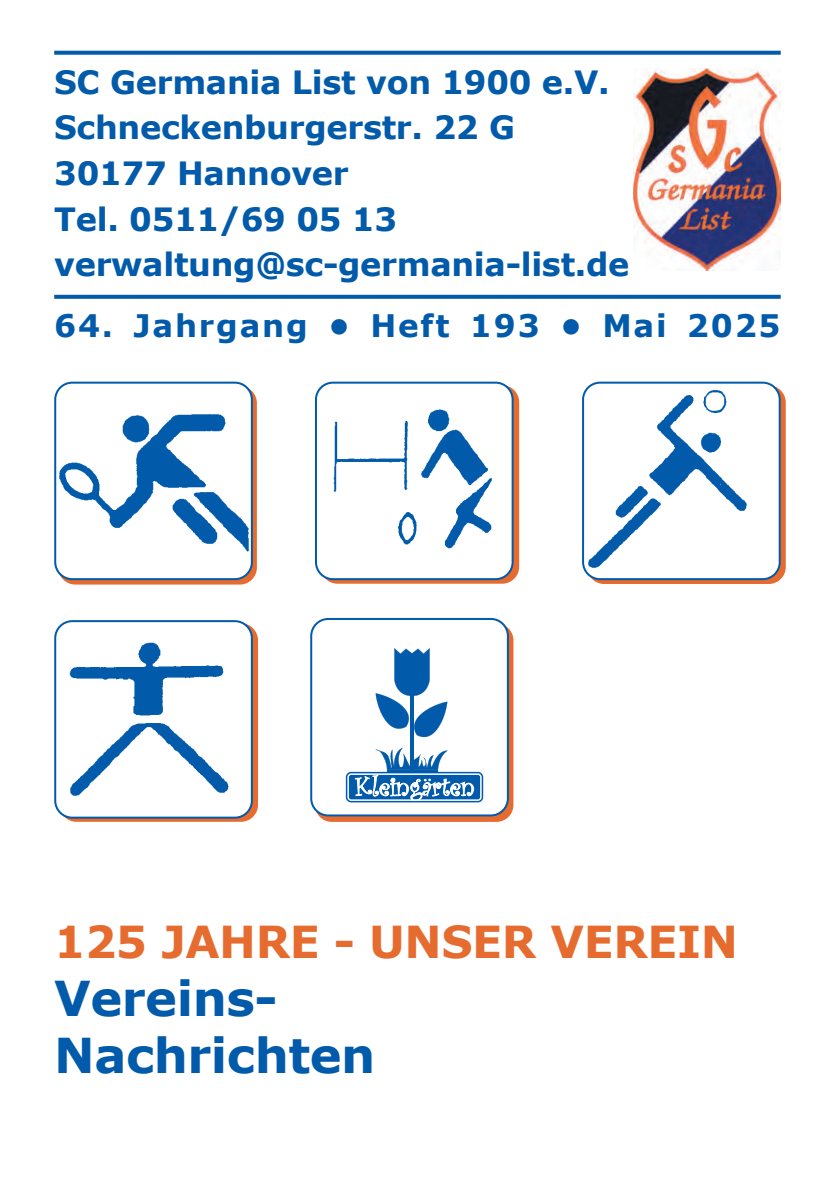
<style>
.page{position:relative;width:840px;height:1191px;background:#fff}
.page>*{position:absolute;margin:0;border:0;box-sizing:border-box;transform-origin:0 0}
.t1{font:700 48px/57.6px "Verdana";letter-spacing:-.01em;color:#015aaa}
.t2{font:700 44px "Verdana";letter-spacing:-.01em;color:#e66b2e}
.t3{font:700 32px/45.6px "Verdana";letter-spacing:-.01em;color:#015aaa}
.t4{font:700 31px "Verdana";letter-spacing:.06em;color:#015aaa}
</style>
<div class="page">
<svg style="left:58px;top:386px;width:199px;height:198px"></svg>
<div style="left:320px;top:385px;width:199px;height:198px;background:linear-gradient(to right,#e86b2d,#e36b30);border-radius:17px"></div>
<svg style="left:586px;top:385px;width:199px;height:199px;background:#d4784d"></svg>
<div style="left:59px;top:623px;width:199px;height:198px;background:linear-gradient(to right,#e76b2e,#e56b2f);border-radius:17px"></div>
<svg style="left:54px;top:51px;width:726px;height:4px;background:#1365b0"></svg>
<svg style="left:54px;top:295px;width:726px;height:4px;background:#0d62ae"></svg>
<img style="left:633px;top:68px;width:147px;height:203px">
<svg style="left:314px;top:623px;width:199px;height:199px;background:#c96b40"></svg>
<div style="left:311px;top:619px;width:196px;height:196px;background:#fff;border-radius:17px"></div>
<svg style="left:345px;top:772px;width:138px;height:30px"></svg>
<svg style="left:347px;top:648px;width:134px;height:155px"></svg>
<div style="left:310px;top:618px;width:198px;height:198px;border:2px solid #015aaa;border-radius:17px"></div>
<img style="left:584px;top:383px;width:192px;height:196px">
<div style="left:581px;top:382px;width:199px;height:198px;border:2px solid #015aaa;border-radius:17px"></div>
<img style="left:316px;top:383px;width:196px;height:196px">
<div style="left:315px;top:382px;width:198px;height:198px;border:2px solid #015aaa;border-radius:17px"></div>
<img style="left:57px;top:383px;width:195px;height:196px">
<div style="left:54px;top:382px;width:199px;height:198px;border:2px solid #015aaa;border-radius:17px"></div>
<img style="left:57px;top:623px;width:195px;height:194px">
<div style="left:54px;top:620px;width:199px;height:198px;border:2px solid #015aaa;border-radius:17px"></div>
<p class="t3" style="left:54px;top:58px;width:576px">SC Germania List von 1900 e.V.<br>Schneckenburgerstr. 22 G<br>30177 Hannover<br>Tel. 0511/69 05 13 verwaltung@sc-germania-list.de</p>
<p class="t4" style="left:54px;top:306px;width:727px">64. Jahrgang • Heft 193 • Mai 2025</p>
<h2 class="t2" style="left:54px;top:914px;width:685px">125 JAHRE - UNSER VEREIN</h2>
<h1 class="t1" style="left:54px;top:968px;width:322px">Vereins-<br>Nachrichten</h1>
</div>
